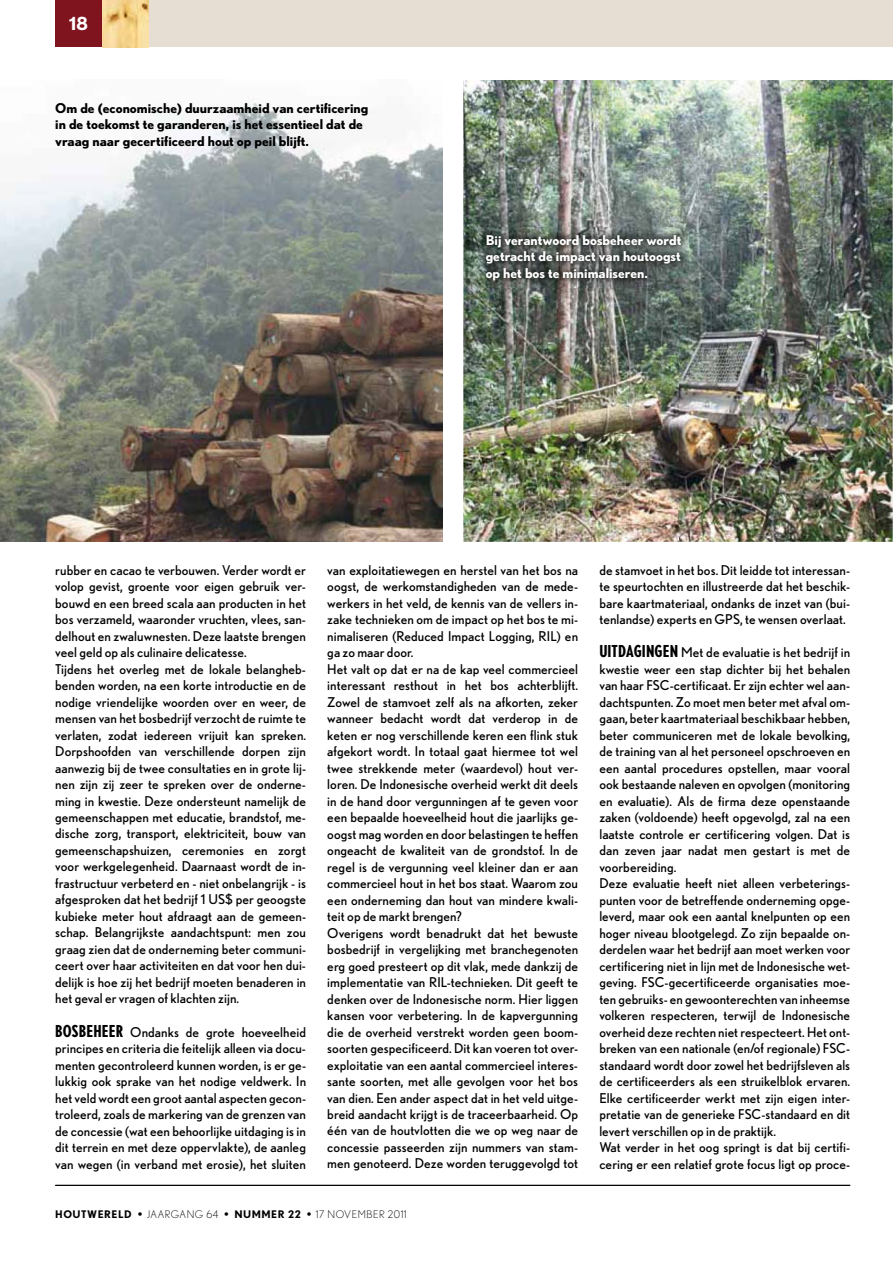
<style>
.page{position:relative;width:893px;height:1263px;background:#fff}
.page>*{position:absolute;margin:0;border:0;box-sizing:border-box;transform-origin:0 0}
.t1{font:700 18px "Nobel";color:#fff}
.t2{font:13.5px/16.5px "Nobel";letter-spacing:.005em;color:#000}
.t3{font:700 13.5px/16.5px "Nobel";color:#000}
.t4{font:700 13.5px/16.5px "Nobel";color:#fff;text-align:justify}
.t5{font:300 10.5px "Nobel";letter-spacing:.05em;color:#000}
.s1{font-weight:700;font-stretch:condensed;font-size:16.5px}
.s2{font-weight:700}
</style>
<div class="page">
<div style="left:55px;top:0;width:47px;height:47px;background:#7f141f"></div>
<hr style="left:55px;top:1185px;width:795px;height:1px;background:#000">
<div style="left:149px;top:0;width:744px;height:47px;background:#e6ded3"></div>
<img style="left:102px;top:0;width:47px;height:47px">
<img style="left:0;top:98px;width:442px;height:444px">
<img style="left:463px;top:80px;width:430px;height:154px">
<img style="left:463px;top:234px;width:53px;height:308px">
<img style="left:678px;top:234px;width:215px;height:308px">
<img style="left:516px;top:288px;width:162px;height:254px">
<img style="left:478px;top:227px;width:210px;height:61px">
<h1 class="t1" style="left:69px;top:17px;width:20px">18</h1>
<p class="t3" style="left:55px;top:101px;width:315px">Om de (economische) duurzaamheid van certificering in de toekomst te garanderen, is het essentieel dat de vraag naar gecertificeerd hout op peil blijft.</p>
<p class="t4" style="left:486px;top:233px;width:197px">Bij verantwoord bosbeheer wordt getracht de impact van houtoogst op het bos te minimaliseren.</p>
<p class="t2" style="left:55px;top:563px;width:252px">rubber en cacao te verbouwen. Verder wordt er volop gevist, groente voor eigen gebruik ver&shy;bouwd en een breed scala aan producten in het bos verzameld, waaronder vruchten, vlees, san&shy;delhout en zwaluwnesten. Deze laatste brengen veel geld op als culinaire delicatesse.<br>Tijdens het overleg met de lokale belangheb&shy;benden worden, na een korte introductie en de nodige vriendelijke woorden over en weer, de mensen van het bosbedrijf verzocht de ruimte te verlaten, zodat iedereen vrijuit kan spreken.<br>Dorpshoofden van verschillende dorpen zijn aanwezig bij de twee consultaties en in grote lij&shy;nen zijn zij zeer te spreken over de onderne&shy;ming in kwestie. Deze ondersteunt namelijk de gemeenschappen met educatie, brandstof, me&shy;dische zorg, transport, elektriciteit, bouw van gemeenschapshuizen, ceremonies en zorgt voor werkgelegenheid. Daarnaast wordt de in&shy;frastructuur verbeterd en - niet onbelangrijk - is afgesproken dat het bedrijf 1 US$ per geoogste kubieke meter hout afdraagt aan de gemeen&shy;schap. Belangrijkste aandachtspunt: men zou graag zien dat de onderneming beter communi&shy;ceert over haar activiteiten en dat voor hen dui&shy;delijk is hoe zij het bedrijf moeten benaderen in het geval er vragen of klachten zijn.</p>
<p class="t2" style="left:55px;top:1025px;width:252px;text-align:justify"><span class="s1">BOSBEHEER</span> Ondanks de grote hoeveelheid principes en criteria die feitelijk alleen via docu&shy;menten gecontroleerd kunnen worden, is er ge&shy;lukkig ook sprake van het nodige veldwerk. In het veld wordt een groot aantal aspecten gecon&shy;troleerd, zoals de markering van de grenzen van de concessie (wat een behoorlijke uitdaging is in dit terrein en met deze oppervlakte), de aanleg van wegen (in verband met erosie), het sluiten</p>
<p class="t2" style="left:327px;top:563px;width:252px">van exploitatiewegen en herstel van het bos na oogst, de werkomstandigheden van de mede&shy;werkers in het veld, de kennis van de vellers in&shy;zake technieken om de impact op het bos te mi&shy;nimaliseren (Reduced Impact Logging, RIL) en ga zo maar door.<br>Het valt op dat er na de kap veel commercieel interessant resthout in het bos achterblijft.<br>Zowel de stamvoet zelf als na afkorten, zeker wanneer bedacht wordt dat verderop in de keten er nog verschillende keren een flink stuk afgekort wordt. In totaal gaat hiermee tot wel twee strekkende meter (waardevol) hout ver&shy;loren. De Indonesische overheid werkt dit deels in de hand door vergunningen af te geven voor een bepaalde hoeveelheid hout die jaarlijks ge&shy;oogst mag worden en door belastingen te heffen ongeacht de kwaliteit van de grondstof. In de regel is de vergunning veel kleiner dan er aan commercieel hout in het bos staat. Waarom zou een onderneming dan hout van mindere kwali&shy;teit op de markt brengen?<br>Overigens wordt benadrukt dat het bewuste bosbedrijf in vergelijking met branchegenoten erg goed presteert op dit vlak, mede dankzij de implementatie van RIL-technieken. Dit geeft te denken over de Indonesische norm. Hier liggen kansen voor verbetering. In de kapvergunning die de overheid verstrekt worden geen boom&shy;soorten gespecificeerd. Dit kan voeren tot over&shy;exploitatie van een aantal commercieel interes&shy;sante soorten, met alle gevolgen voor het bos van dien. Een ander aspect dat in het veld uitge&shy;breid aandacht krijgt is de traceerbaarheid. Op één van de houtvlotten die we op weg naar de concessie passeerden zijn nummers van stam&shy;men genoteerd. Deze worden teruggevolgd tot</p>
<p class="t5" style="left:55px;top:1210px;width:353px"><span class="s2">HOUTWERELD •</span> JAARGANG 64 <span class="s2">• NUMMER 22 •</span> 17 NOVEMBER 2011</p>
<p class="t2" style="left:599px;top:563px;width:252px;text-align:justify">de stamvoet in het bos. Dit leidde tot interessan&shy;te speurtochten en illustreerde dat het beschik&shy;bare kaartmateriaal, ondanks de inzet van (bui&shy;tenlandse) experts en GPS, te wensen overlaat.</p>
<p class="t2" style="left:599px;top:645px;width:252px"><span class="s1">UITDAGINGEN</span> Met de evaluatie is het bedrijf in kwestie weer een stap dichter bij het behalen van haar FSC-certificaat. Er zijn echter wel aan&shy;dachtspunten. Zo moet men beter met afval om&shy;gaan, beter kaartmateriaal beschikbaar hebben, beter communiceren met de lokale bevolking, de training van al het personeel opschroeven en een aantal procedures opstellen, maar vooral ook bestaande naleven en opvolgen (monitoring en evaluatie). Als de firma deze openstaande zaken (voldoende) heeft opgevolgd, zal na een laatste controle er certificering volgen. Dat is dan zeven jaar nadat men gestart is met de voorbereiding.<br>Deze evaluatie heeft niet alleen verbeterings&shy;punten voor de betreffende onderneming opge&shy;leverd, maar ook een aantal knelpunten op een hoger niveau blootgelegd. Zo zijn bepaalde on&shy;derdelen waar het bedrijf aan moet werken voor certificering niet in lijn met de Indonesische wet&shy;geving. FSC-gecertificeerde organisaties moe&shy;ten gebruiks- en gewoonterechten van inheemse volkeren respecteren, terwijl de Indonesische overheid deze rechten niet respecteert. Het ont&shy;breken van een nationale (en/of regionale) FSC&shy;standaard wordt door zowel het bedrijfsleven als de certificeerders als een struikelblok ervaren.<br>Elke certificeerder werkt met zijn eigen inter&shy;pretatie van de generieke FSC-standaard en dit levert verschillen op in de praktijk.<br>Wat verder in het oog springt is dat bij certifi&shy;cering er een relatief grote focus ligt op proce-</p>
</div>
